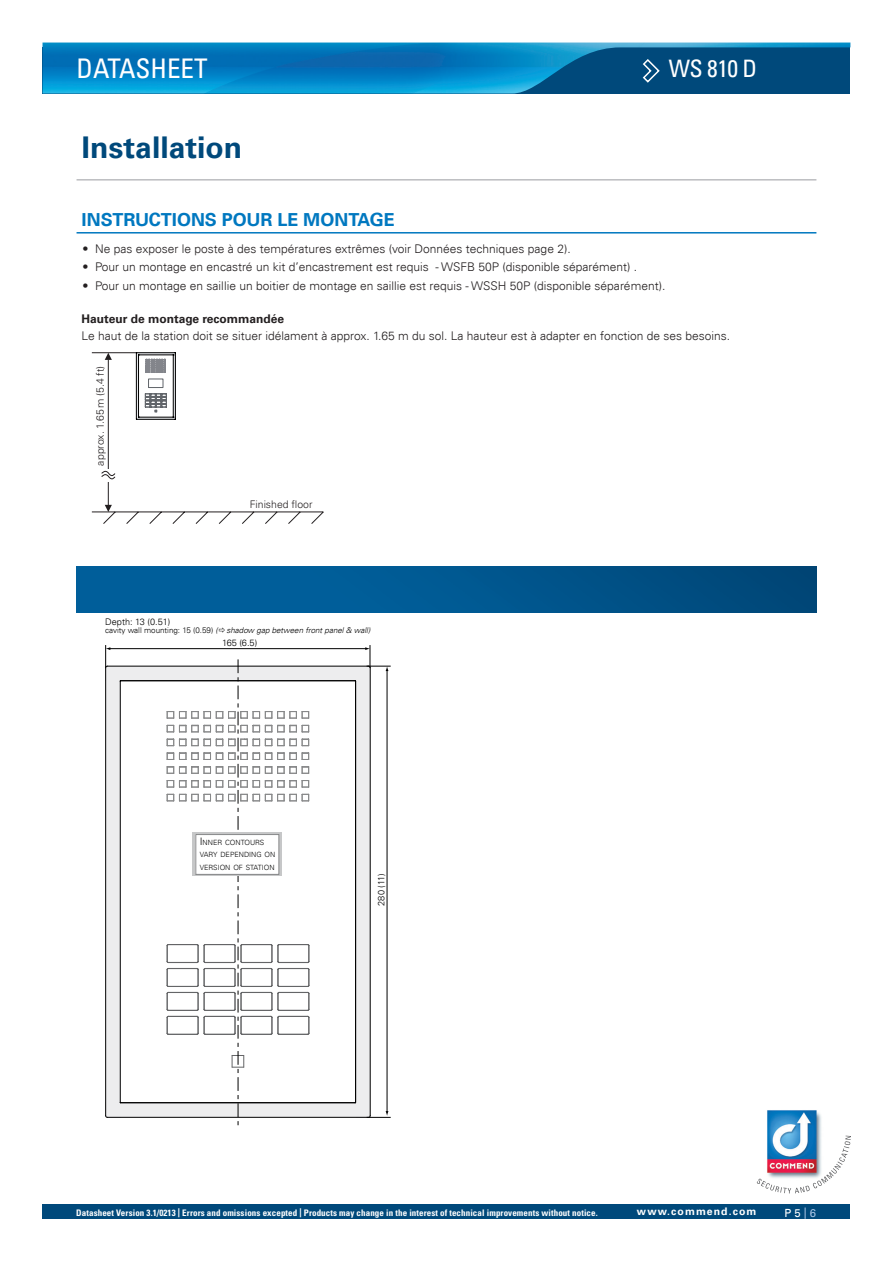
<style>
.page{position:relative;width:893px;height:1263px;background:#fff}
.page>*{position:absolute;margin:0;border:0;box-sizing:border-box;transform-origin:0 0}
.hl_1{font:700 30px "Univers Com 65";color:#00497b}
.t1{font:condensed 27px "Univers LT Std";color:#fff}
.t2{font:condensed 24px "Univers LT Std";color:#fff}
.hl_2_bullets{font:700 18px "Univers Com 65";color:#0078c0}
.txt{font:300 12px "Univers Com 45";color:#231f20}
.txt-2{font:700 12px "Univers Com 65";color:#231f20}
.t3{font:11.25px "Univers Com 55 Roman";color:#fff}
.t4{font:300 10.5px "Univers Com 45";color:#231f20}
.t5{font:condensed 10.5px "Univers Com 57";letter-spacing:.025em;color:#fff}
.t6{font:condensed 10.5px "Univers Com 57";letter-spacing:.05em;color:#fff}
.t7{font:700 10.5px "Univers Com 65";letter-spacing:.1em;color:#fff}
.t8{font:condensed 9.75px "Univers Com 57";color:#fff}
.t9{font:300 9.15px "Univers Com 45";color:#000}
.t10{font:700 condensed 9px "Univers LT Std";letter-spacing:.01em;color:#fff}
.t11{font:italic 300 7.95px "Univers Com 45";color:#000}
.t12{font:300 7.2px/12.3px "Univers Com 45";color:#000}
.s1{font-style:normal}
.s2{font-size:10.35px}
.s3{color:#adc7e7}
</style>
<div class="page">
<img style="left:43px;top:43px;width:807px;height:51px">
<svg style="left:642px;top:58px;width:19px;height:26px"></svg>
<div style="left:43px;top:1204px;width:807px;height:15px;background:#00497b"></div>
<img style="left:767px;top:1110px;width:55px;height:26px">
<svg style="left:756px;top:1136px;width:94px;height:57px"></svg>
<hr style="left:77px;top:179px;width:739px;height:2px;background:#bcbdc0">
<img style="left:77px;top:567px;width:739px;height:45px">
<div style="left:106px;top:669px;width:14px;height:448px;background:#ededee"></div>
<div style="left:356px;top:669px;width:14px;height:448px;background:#ededee"></div>
<div style="left:105px;top:666px;width:265px;height:14px;background:#ededee"></div>
<div style="left:105px;top:1102px;width:265px;height:15px;background:#ededee"></div>
<hr style="left:120px;top:681px;width:1px;height:421px;background:#000">
<hr style="left:107px;top:1117px;width:261px;height:1px;background:#000">
<hr style="left:107px;top:666px;width:261px;height:1px;background:#000">
<hr style="left:105px;top:668px;width:1px;height:447px;background:#000">
<hr style="left:355px;top:681px;width:1px;height:421px;background:#000">
<hr style="left:121px;top:1102px;width:234px;height:1px;background:#000">
<hr style="left:370px;top:668px;width:1px;height:447px;background:#000">
<hr style="left:121px;top:680px;width:234px;height:1px;background:#000">
<svg style="left:166px;top:659px;width:144px;height:467px"></svg>
<hr style="left:109px;top:648px;width:257px;height:1px;background:#000">
<svg style="left:105px;top:645px;width:5px;height:24px"></svg>
<hr style="left:387px;top:670px;width:1px;height:442px;background:#000">
<svg style="left:367px;top:1111px;width:24px;height:7px"></svg>
<svg style="left:365px;top:645px;width:26px;height:26px"></svg>
<div style="left:192px;top:832px;width:90px;height:44px;background:linear-gradient(to bottom,#c6c7c8,#c6c7c8)"></div>
<div style="left:196px;top:834px;width:83px;height:40px;background:#fff"></div>
<div style="left:196px;top:834px;width:83px;height:41px;border:1px solid #878889"></div>
<hr style="left:77px;top:232px;width:739px;height:2px;background:#0078c0">
<svg style="left:92px;top:352px;width:231px;height:172px"></svg>
<div style="left:148px;top:379px;width:15px;height:9px;border:1px solid #61656a"></div>
<h2 class="t1" style="left:77px;top:51px;width:133px">DATASHEET</h2>
<p class="hl_1" style="left:82px;top:129px;width:162px">Installation</p>
<h3 class="t2" style="left:669px;top:53px;width:90px">WS 810 D</h3>
<p class="hl_2_bullets" style="left:82px;top:209px;width:314px">INSTRUCTIONS POUR LE MONTAGE</p>
<p class="txt" style="left:82px;top:241px;width:490px">• Ne pas exposer le poste à des températures extrêmes (voir Données techniques page 2).</p>
<p class="txt" style="left:82px;top:260px;width:556px">• Pour un montage en encastré un kit d’encastrement est requis - WSFB 50P (disponible séparément) .</p>
<p class="txt" style="left:82px;top:278px;width:584px">• Pour un montage en saillie un boitier de montage en saillie est requis - WSSH 50P (disponible séparément).</p>
<p class="txt-2" style="left:82px;top:312px;width:204px">Hauteur de montage recommandée</p>
<p class="txt" style="left:82px;top:328px;width:650px">Le haut de la station doit se situer idélament à approx. 1.65 m du sol. La hauteur est à adapter en fonction de ses besoins.</p>
<p class="t4" style="left:94px;top:465px;width:101px;rotate:-90deg">approx. 1.65 m (5.4 ft)</p>
<p class="t4" style="left:250px;top:498px;width:64px">Finished floor</p>
<p class="t9" style="left:105px;top:616px;width:67px">Depth: 13 (0.51)</p>
<p class="t11" style="left:105px;top:626px;width:266px"><span class="s1">cavity wall mounting: 15 (0.59)</span> ( shadow gap between front panel &amp; wall)</p>
<p class="t9" style="left:222px;top:637px;width:37px">165 (6.5)</p>
<p class="t12" style="left:200px;top:836px;width:77px"><span class="s2">I</span>NNER CONTOURS<br>VARY DEPENDING ON<br>VERSION OF STATION</p>
<p class="t9" style="left:376px;top:905px;width:34px;rotate:-90deg">280 (11)</p>
<p class="t8" style="left:256px;top:1204px;width:42px">SLOVÉNIE</p>
<p class="t5" style="left:328px;top:1201px;width:86px">Tél. +43-1-715 30 79</p>
<p class="t10" style="left:76px;top:1207px;width:523px">Datasheet Version 3.1/0213 | Errors and omissions excepted | Products may change in the interest of technical improvements without notice.</p>
<p class="t7" style="left:637px;top:1205px;width:121px">www.commend.com</p>
<p class="t3" style="left:784px;top:1206px;width:33px">P 5 <span class="s3">| 6</span></p>
<p class="t6" style="left:636px;top:1211px;width:85px">Tél. +65-6272-2371</p>
</div>
